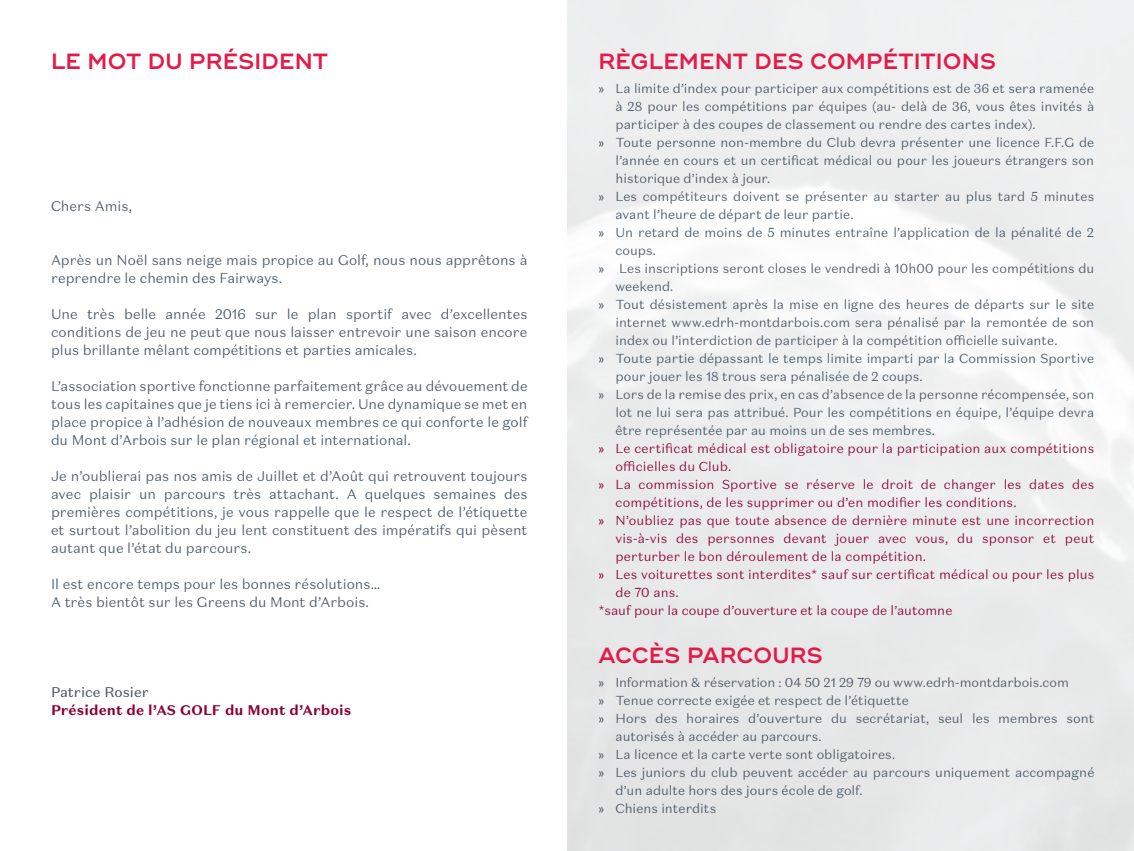
<style>
.page{position:relative;width:1134px;height:851px;background:#fff}
.page>*{position:absolute;margin:0;border:0;box-sizing:border-box;transform-origin:0 0}
.TARIFS_MINI_-_Titre{font:600 22px "Ridley Grotesk";letter-spacing:.005em;color:#e21c4a}
.CALENDRIER_MINI_-_Co{font:300 14px/18px "Domaine Sans Text";color:#485865;text-align:justify}
.CALENDRIER_MINI_-_Co-2{font:700 14px "Domaine Sans Text";letter-spacing:.005em;color:#8d0134}
.CALENDRIER_MINI_-_Co-3{font:14px "Domaine Sans Text";color:#485865}
.t1{font:300 13px/18px "Domaine Sans Text";letter-spacing:.005em;color:#485865}
.CALENDRIER_MINI_-_Co-4{font:300 13px/18px "Domaine Sans Text";letter-spacing:.015em;color:#8d0134}
.s1{font-family:"Meta OT";font-weight:400;font-stretch:condensed}
</style>
<div class="page">
<p class="TARIFS_MINI_-_Titre" style="left:51px;top:48px;width:279px">LE MOT DU PRÉSIDENT</p>
<p class="CALENDRIER_MINI_-_Co" style="left:51px;top:196px;width:83px">Chers Amis,</p>
<p class="CALENDRIER_MINI_-_Co" style="left:51px;top:250px;width:478px">Après un Noël sans neige mais propice au Golf, nous nous apprêtons à reprendre le chemin des Fairways.</p>
<p class="CALENDRIER_MINI_-_Co" style="left:51px;top:304px;width:478px">Une très belle année 2016 sur le plan sportif avec d’excellentes conditions de jeu ne peut que nous laisser entrevoir une saison encore plus brillante mêlant compétitions et parties amicales.</p>
<p class="CALENDRIER_MINI_-_Co" style="left:51px;top:376px;width:478px">L’association sportive fonctionne parfaitement grâce au dévouement de tous les capitaines que je tiens ici à remercier. Une dynamique se met en place propice à l’adhésion de nouveaux membres ce qui conforte le golf du Mont d’Arbois sur le plan régional et international.</p>
<p class="CALENDRIER_MINI_-_Co" style="left:51px;top:466px;width:478px">Je n’oublierai pas nos amis de Juillet et d’Août qui retrouvent toujours avec plaisir un parcours très attachant. A quelques semaines des premières compétitions, je vous rappelle que le respect de l’étiquette et surtout l’abolition du jeu lent constituent des impératifs qui pèsent autant que l’état du parcours.</p>
<p class="CALENDRIER_MINI_-_Co" style="left:51px;top:574px;width:331px">Il est encore temps pour les bonnes résolutions…</p>
<p class="CALENDRIER_MINI_-_Co" style="left:51px;top:592px;width:319px">A très bientôt sur les Greens du Mont d’Arbois.</p>
<p class="CALENDRIER_MINI_-_Co-3" style="left:51px;top:683px;width:99px">Patrice Rosier</p>
<p class="CALENDRIER_MINI_-_Co-2" style="left:51px;top:701px;width:302px">Président de l’AS GOLF du Mont d’Arbois</p>
<p class="TARIFS_MINI_-_Titre" style="left:598px;top:48px;width:399px">RÈGLEMENT DES COMPÉTITIONS</p>
<p class="t1" style="left:615px;top:79px;width:480px;text-align:justify;text-indent:-17px"><span class="s1">»</span> La limite d’index pour participer aux compétitions est de 36 et sera ramenée à 28 pour les compétitions par équipes (au- delà de 36, vous êtes invités à participer à des coupes de classement ou rendre des cartes index).</p>
<p class="t1" style="left:615px;top:133px;width:480px;text-align:justify;text-indent:-17px"><span class="s1">»</span> Toute personne non-membre du Club devra présenter une licence F.F.G de l’année en cours et un certificat médical ou pour les joueurs étrangers son historique d’index à jour.</p>
<p class="t1" style="left:615px;top:187px;width:480px;text-indent:-17px"><span class="s1">»</span> Les compétiteurs doivent se présenter au starter au plus tard 5 minutes avant l’heure de départ de leur partie.</p>
<p class="t1" style="left:615px;top:223px;width:480px;text-indent:-17px"><span class="s1">»</span> Un retard de moins de 5 minutes entraîne l’application de la pénalité de 2 coups.</p>
<p class="t1" style="left:615px;top:259px;width:480px;text-indent:-17px"><span class="s1">»</span> Les inscriptions seront closes le vendredi à 10h00 pour les compétitions du weekend.</p>
<p class="t1" style="left:615px;top:295px;width:480px;text-align:justify;text-indent:-17px"><span class="s1">»</span> Tout désistement après la mise en ligne des heures de départs sur le site internet www.edrh-montdarbois.com sera pénalisé par la remontée de son index ou l’interdiction de participer à la compétition officielle suivante.</p>
<p class="t1" style="left:615px;top:349px;width:480px;text-indent:-17px"><span class="s1">»</span> Toute partie dépassant le temps limite imparti par la Commission Sportive pour jouer les 18 trous sera pénalisée de 2 coups.</p>
<p class="t1" style="left:615px;top:385px;width:480px;text-align:justify;text-indent:-17px"><span class="s1">»</span> Lors de la remise des prix, en cas d’absence de la personne récompensée, son lot ne lui sera pas attribué. Pour les compétitions en équipe, l’équipe devra être représentée par au moins un de ses membres.</p>
<p class="CALENDRIER_MINI_-_Co-4" style="left:615px;top:439px;width:480px;text-indent:-17px"><span class="s1">»</span> Le certificat médical est obligatoire pour la participation aux compétitions officielles du Club.</p>
<p class="CALENDRIER_MINI_-_Co-4" style="left:615px;top:475px;width:480px;text-indent:-17px"><span class="s1">»</span> La commission Sportive se réserve le droit de changer les dates des compétitions, de les supprimer ou d’en modifier les conditions.</p>
<p class="CALENDRIER_MINI_-_Co-4" style="left:615px;top:511px;width:480px;text-align:justify;text-indent:-17px"><span class="s1">»</span> N’oubliez pas que toute absence de dernière minute est une incorrection vis-à-vis des personnes devant jouer avec vous, du sponsor et peut perturber le bon déroulement de la compétition.</p>
<p class="CALENDRIER_MINI_-_Co-4" style="left:615px;top:565px;width:480px;text-indent:-17px"><span class="s1">»</span> Les voiturettes sont interdites* sauf sur certificat médical ou pour les plus de 70 ans.</p>
<p class="CALENDRIER_MINI_-_Co-4" style="left:598px;top:601px;width:355px">*sauf pour la coupe d’ouverture et la coupe de l’automne</p>
<p class="TARIFS_MINI_-_Titre" style="left:598px;top:642px;width:226px">ACCÈS PARCOURS</p>
<p class="t1" style="left:598px;top:673px;width:472px"><span class="s1">»</span> Information &amp; réservation : 04 50 21 29 79 ou www.edrh-montdarbois.com</p>
<p class="t1" style="left:598px;top:691px;width:312px"><span class="s1">»</span> Tenue correcte exigée et respect de l’étiquette</p>
<p class="t1" style="left:615px;top:709px;width:480px;text-indent:-17px"><span class="s1">»</span> Hors des horaires d’ouverture du secrétariat, seul les membres sont autorisés à accéder au parcours.</p>
<p class="t1" style="left:598px;top:745px;width:298px"><span class="s1">»</span> La licence et la carte verte sont obligatoires.</p>
<p class="t1" style="left:615px;top:763px;width:480px;text-indent:-17px"><span class="s1">»</span> Les juniors du club peuvent accéder au parcours uniquement accompagné d’un adulte hors des jours école de golf.</p>
<p class="t1" style="left:598px;top:799px;width:119px"><span class="s1">»</span> Chiens interdits</p>
</div>
